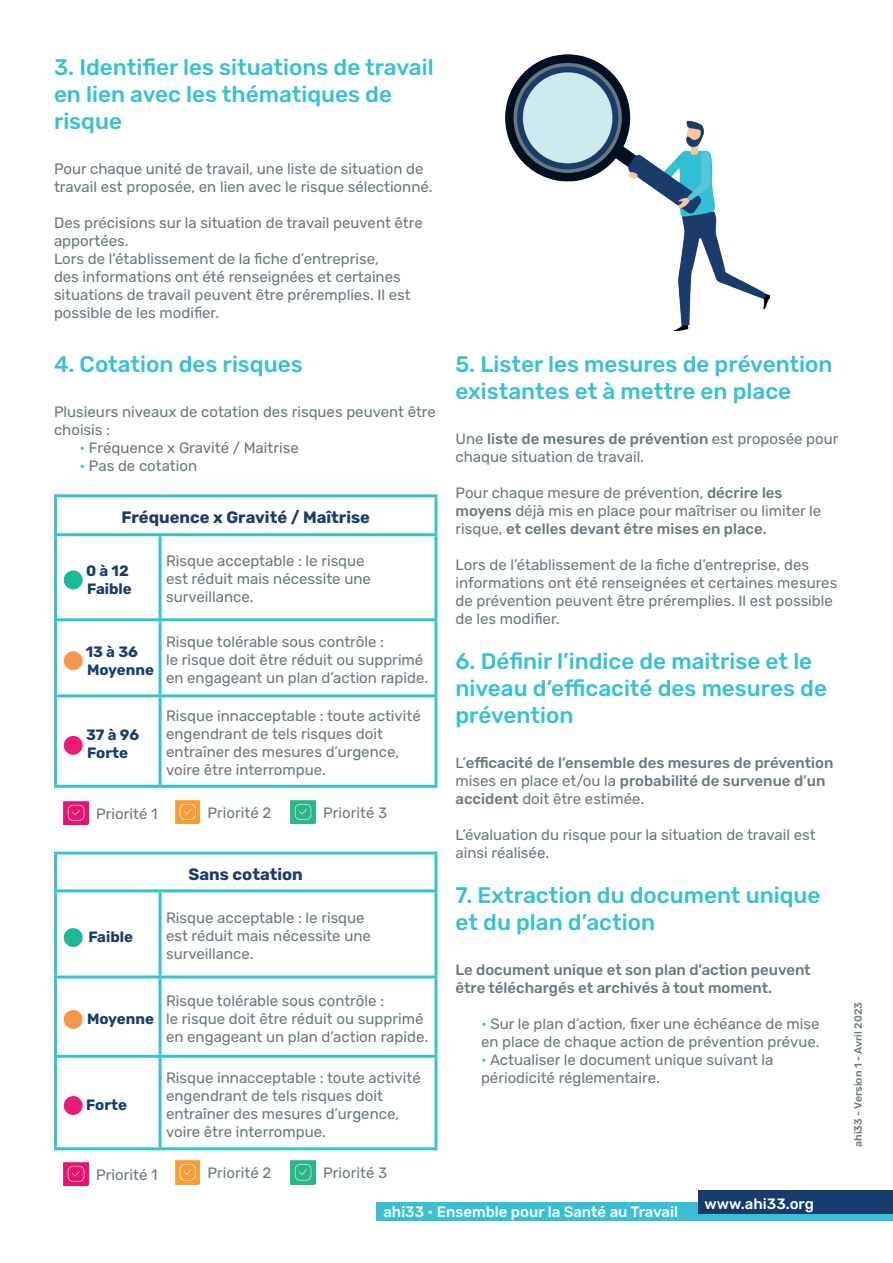
<style>
.page{position:relative;width:893px;height:1263px;background:#fff}
.page>*{position:absolute;margin:0;border:0;box-sizing:border-box;transform-origin:0 0}
.t1{font:500 22.5px/27px "Rubik";color:#35c1d4}
.t2{font:700 16.5px "Rubik";color:#183d6c}
.t3{font:15px/18px "Rubik";color:#69787f}
.t4{font:500 15px/18px "Rubik";color:#69787f}
.t5{font:700 15px/18px "Rubik";color:#183d6c}
.t6{font:500 15px "Rubik";color:#fff}
.t7{font:500 10.5px "Rubik";color:#69787f}
.s1{color:#37c1d4}
.s2{font-weight:500}
.s3{font-weight:400}
</style>
<div class="page">
<div style="left:377px;top:1202px;width:516px;height:19px;background:#39bfd3"></div>
<div style="left:698px;top:1191px;width:195px;height:23px;background:#183d6c"></div>
<div style="left:64px;top:736px;width:19px;height:19px;background:#ee1a7a;border-radius:50%"></div>
<hr style="left:54px;top:494px;width:106px;height:3px;background:#37c1d4">
<hr style="left:54px;top:497px;width:3px;height:36px;background:#37c1d4">
<hr style="left:160px;top:494px;width:277px;height:3px;background:#37c1d4">
<hr style="left:434px;top:497px;width:3px;height:36px;background:#37c1d4">
<hr style="left:54px;top:533px;width:106px;height:3px;background:#37c1d4">
<hr style="left:54px;top:536px;width:3px;height:82px;background:#37c1d4">
<hr style="left:160px;top:533px;width:277px;height:3px;background:#37c1d4">
<hr style="left:159px;top:536px;width:3px;height:82px;background:#37c1d4">
<hr style="left:434px;top:536px;width:3px;height:82px;background:#37c1d4">
<hr style="left:54px;top:618px;width:106px;height:3px;background:#37c1d4">
<hr style="left:54px;top:621px;width:3px;height:73px;background:#37c1d4">
<hr style="left:160px;top:618px;width:277px;height:3px;background:#37c1d4">
<hr style="left:159px;top:621px;width:3px;height:73px;background:#37c1d4">
<hr style="left:434px;top:621px;width:3px;height:73px;background:#37c1d4">
<hr style="left:54px;top:694px;width:106px;height:3px;background:#37c1d4">
<hr style="left:54px;top:697px;width:3px;height:88px;background:#37c1d4">
<hr style="left:160px;top:694px;width:277px;height:3px;background:#37c1d4">
<hr style="left:159px;top:697px;width:3px;height:88px;background:#37c1d4">
<hr style="left:434px;top:697px;width:3px;height:88px;background:#37c1d4">
<hr style="left:54px;top:785px;width:106px;height:3px;background:#37c1d4">
<hr style="left:160px;top:785px;width:277px;height:3px;background:#37c1d4">
<div style="left:64px;top:651px;width:19px;height:19px;background:#f7964c;border-radius:50%"></div>
<div style="left:64px;top:570px;width:19px;height:19px;background:#1ab998;border-radius:50%"></div>
<img style="left:291px;top:800px;width:24px;height:24px">
<img style="left:64px;top:802px;width:24px;height:23px">
<img style="left:175px;top:800px;width:25px;height:24px">
<img style="left:505px;top:54px;width:264px;height:276px">
<hr style="left:54px;top:851px;width:106px;height:3px;background:#37c1d4">
<hr style="left:54px;top:854px;width:3px;height:35px;background:#37c1d4">
<hr style="left:160px;top:851px;width:277px;height:3px;background:#37c1d4">
<hr style="left:434px;top:854px;width:3px;height:35px;background:#37c1d4">
<hr style="left:54px;top:889px;width:106px;height:3px;background:#37c1d4">
<hr style="left:54px;top:892px;width:3px;height:83px;background:#37c1d4">
<hr style="left:160px;top:889px;width:277px;height:3px;background:#37c1d4">
<hr style="left:159px;top:892px;width:3px;height:83px;background:#37c1d4">
<hr style="left:434px;top:892px;width:3px;height:83px;background:#37c1d4">
<hr style="left:54px;top:975px;width:106px;height:3px;background:#37c1d4">
<hr style="left:54px;top:978px;width:3px;height:77px;background:#37c1d4">
<hr style="left:160px;top:975px;width:277px;height:3px;background:#37c1d4">
<hr style="left:159px;top:978px;width:3px;height:77px;background:#37c1d4">
<hr style="left:434px;top:978px;width:3px;height:77px;background:#37c1d4">
<hr style="left:54px;top:1055px;width:106px;height:3px;background:#37c1d4">
<hr style="left:54px;top:1058px;width:3px;height:89px;background:#37c1d4">
<hr style="left:160px;top:1055px;width:277px;height:3px;background:#37c1d4">
<hr style="left:159px;top:1058px;width:3px;height:89px;background:#37c1d4">
<hr style="left:434px;top:1058px;width:3px;height:89px;background:#37c1d4">
<hr style="left:54px;top:1147px;width:106px;height:3px;background:#37c1d4">
<hr style="left:160px;top:1147px;width:277px;height:3px;background:#37c1d4">
<img style="left:291px;top:1161px;width:24px;height:23px">
<img style="left:64px;top:1162px;width:24px;height:23px">
<img style="left:175px;top:1161px;width:25px;height:23px">
<div style="left:64px;top:1010px;width:19px;height:19px;background:#f7964c;border-radius:50%"></div>
<div style="left:64px;top:928px;width:19px;height:19px;background:#1ab998;border-radius:50%"></div>
<div style="left:64px;top:1096px;width:19px;height:19px;background:#ee1a7a;border-radius:50%"></div>
<h1 class="t1" style="left:54px;top:54px;width:381px">3. Identifier les situations de travail en lien avec les thématiques de risque</h1>
<p class="t3" style="left:54px;top:160px;width:380px">Pour chaque unité de travail, une liste de situation de travail est proposée, en lien avec le risque sélectionné.</p>
<p class="t3" style="left:54px;top:214px;width:370px">Des précisions sur la situation de travail peuvent être apportées.<br>Lors de l’établissement de la fiche d’entreprise,<br>des informations ont été renseignées et certaines situations de travail peuvent être préremplies. Il est possible de les modifier.</p>
<h1 class="t1" style="left:54px;top:351px;width:250px">4. Cotation des risques</h1>
<p class="t3" style="left:54px;top:403px;width:383px">Plusieurs niveaux de cotation des risques peuvent être choisis :</p>
<p class="t3" style="left:80px;top:439px;width:221px"><span class="s1">•</span> Fréquence x Gravité / Maitrise</p>
<p class="t3" style="left:80px;top:457px;width:119px"><span class="s1">•</span> Pas de cotation</p>
<p class="t2" style="left:121px;top:508px;width:250px">Fréquence x Gravité / Maîtrise</p>
<p class="t5" style="left:86px;top:562px;width:47px">0 à 12<br>Faible</p>
<p class="t3" style="left:166px;top:552px;width:206px">Risque acceptable : le risque est réduit mais nécessite une surveillance.</p>
<p class="t5" style="left:86px;top:643px;width:70px">13 à 36<br>Moyenne</p>
<p class="t3" style="left:166px;top:633px;width:264px">Risque tolérable sous contrôle :<br>le risque doit être réduit ou supprimé en engageant un plan d’action rapide.</p>
<p class="t5" style="left:86px;top:726px;width:55px">37 à 96<br>Forte</p>
<p class="t3" style="left:166px;top:707px;width:256px">Risque innacceptable : toute activité engendrant de tels risques doit entraîner des mesures d’urgence, voire être interrompue.</p>
<p class="t3" style="left:96px;top:805px;width:63px">Priorité 1</p>
<p class="t3" style="left:208px;top:804px;width:65px">Priorité 2</p>
<p class="t3" style="left:323px;top:804px;width:65px">Priorité 3</p>
<p class="t5" style="left:88px;top:928px;width:46px">Faible</p>
<p class="t2" style="left:189px;top:864px;width:116px">Sans cotation</p>
<p class="t3" style="left:166px;top:909px;width:206px">Risque acceptable : le risque est réduit mais nécessite une surveillance.</p>
<p class="t5" style="left:87px;top:1010px;width:69px">Moyenne</p>
<p class="t5" style="left:86px;top:1096px;width:43px">Forte</p>
<p class="t3" style="left:166px;top:992px;width:264px">Risque tolérable sous contrôle :<br>le risque doit être réduit ou supprimé en engageant un plan d’action rapide.</p>
<p class="t3" style="left:166px;top:1069px;width:256px">Risque innacceptable : toute activité engendrant de tels risques doit entraîner des mesures d’urgence, voire être interrompue.</p>
<p class="t3" style="left:96px;top:1166px;width:63px">Priorité 1</p>
<p class="t3" style="left:208px;top:1164px;width:65px">Priorité 2</p>
<p class="t3" style="left:323px;top:1164px;width:65px">Priorité 3</p>
<h1 class="t1" style="left:455px;top:351px;width:379px">5. Lister les mesures de prévention existantes et à mettre en place</h1>
<p class="t3" style="left:455px;top:430px;width:385px">Une <span class="s2">liste de mesures de prévention</span> est proposée pour chaque situation de travail.</p>
<p class="t3" style="left:455px;top:484px;width:367px">Pour chaque mesure de prévention, <span class="s2">décrire les moyens</span> déjà mis en place pour maîtriser ou limiter le risque, <span class="s2">et celles devant être mises en place.</span></p>
<p class="t3" style="left:455px;top:556px;width:383px">Lors de l’établissement de la fiche d’entreprise, des informations ont été renseignées et certaines mesures de prévention peuvent être préremplies. Il est possible de les modifier.</p>
<h1 class="t1" style="left:455px;top:648px;width:373px">6. Définir l’indice de maitrise et le niveau d’efficacité des mesures de prévention</h1>
<p class="t4" style="left:455px;top:754px;width:379px"><span class="s3">L’</span>efficacité de l’ensemble des mesures de prévention <span class="s3">mises en place et/ou la</span> probabilité de survenue d’un accident <span class="s3">doit être estimée.</span></p>
<p class="t3" style="left:455px;top:826px;width:362px">L’évaluation du risque pour la situation de travail est ainsi réalisée.</p>
<h1 class="t1" style="left:455px;top:882px;width:366px">7. Extraction du document unique et du plan d’action</h1>
<p class="t4" style="left:455px;top:961px;width:357px">Le document unique et son plan d’action peuvent être téléchargés et archivés à tout moment.</p>
<p class="t3" style="left:481px;top:1015px;width:340px"><span class="s1">•</span> Sur le plan d’action, fixer une échéance de mise en place de chaque action de prévention prévue.</p>
<p class="t3" style="left:481px;top:1051px;width:294px"><span class="s1">•</span> Actualiser le document unique suivant la périodicité réglementaire.</p>
<p class="t6" style="left:383px;top:1203px;width:296px">ahi33 • Ensemble pour la Santé au Travail</p>
<p class="t6" style="left:705px;top:1195px;width:111px">www.ahi33.org</p>
<p class="t7" style="left:852px;top:1147px;width:146px;rotate:-90deg">ahi33 - Version 1 - Avril 2023</p>
</div>
